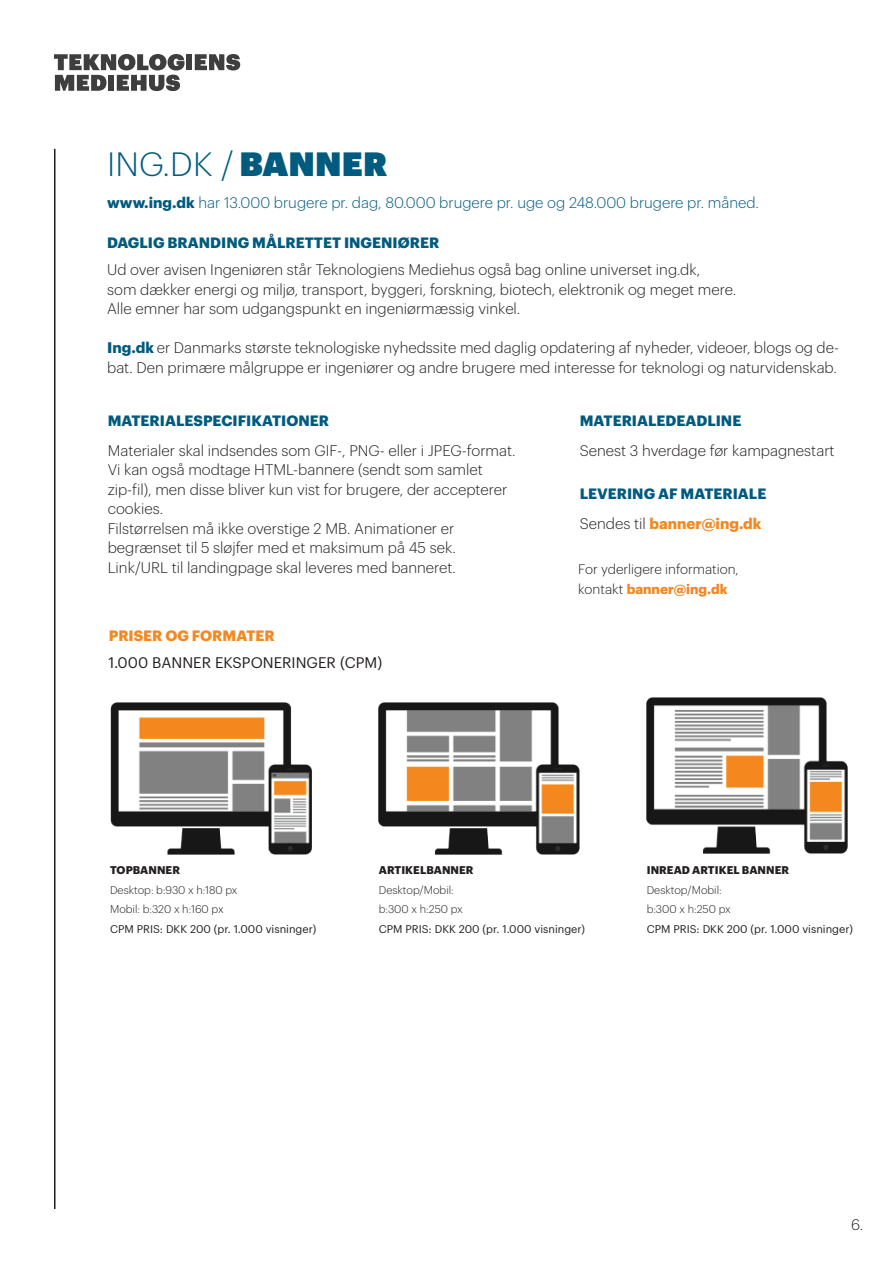
<style>
.page{position:relative;width:893px;height:1263px;background:#fff}
.page>*{position:absolute;margin:0;border:0;box-sizing:border-box;transform-origin:0 0}
.t1{font:300 33px "Graphik";color:#005b7f}
.t2{font:300 15px/19.5px "Graphik";color:#231f20}
.t3{font:300 15px "Graphik";color:#005b7f}
.t4{font:15px "Graphik";color:#231f20}
.t5{font:700 15px "Graphik";color:#f5871f}
.t6{font:700 14.7px "Graphik";color:#005b7f}
.t7{font:700 14.7px "Graphik";color:#f5871f}
.t8{font:300 13.5px/19.5px "Graphik";color:#231f20}
.t9{font:10.95px "Graphik";color:#231f20}
.t10{font:300 10.95px/19.5px "Graphik";color:#231f20}
.t11{font:700 10.95px "Graphik";letter-spacing:.005em;color:#231f20}
.s1{font-family:"Graphik Super";font-weight:400}
.s2{font-weight:700}
.s3{font-weight:700;color:#005b7f}
.s4{font-weight:300;color:#231f20}
.s5{font-weight:700;color:#f58522}
</style>
<div class="page">
<div style="left:186px;top:54px;width:6px;height:16px;background:#3e3e3f"></div>
<svg style="left:195px;top:54px;width:45px;height:16px"></svg>
<svg style="left:54px;top:54px;width:130px;height:37px"></svg>
<hr style="left:54px;top:149px;width:2px;height:1060px;background:#1e1f1d">
<img style="left:111px;top:702px;width:201px;height:153px">
<img style="left:379px;top:702px;width:201px;height:153px">
<img style="left:647px;top:698px;width:200px;height:155px">
<h1 class="t1" style="left:107px;top:140px;width:281px">ING.DK / <span class="s1">BANNER</span></h1>
<p class="t3" style="left:107px;top:192px;width:653px"><span class="s2">www.ing.dk</span> har 13.000 brugere pr. dag, 80.000 brugere pr. uge og 248.000 brugere pr. måned.</p>
<p class="t6" style="left:107px;top:232px;width:334px">DAGLIG BRANDING MÅLRETTET INGENIØRER</p>
<p class="t2" style="left:107px;top:259px;width:631px">Ud over avisen Ingeniøren står Teknologiens Mediehus også bag online universet ing.dk,<br>som dækker energi og miljø, transport, byggeri, forskning, biotech, elektronik og meget mere.<br>Alle emner har som udgangspunkt en ingeniørmæssig vinkel.</p>
<p class="t2" style="left:107px;top:337px;width:733px"><span class="s3">Ing.dk</span> er Danmarks største teknologiske nyhedssite med daglig opdatering af nyheder, videoer, blogs og de&shy;bat. Den primære målgruppe er ingeniører og andre brugere med interesse for teknologi og naturvidenskab.</p>
<p class="t6" style="left:108px;top:409px;width:223px">MATERIALESPECIFIKATIONER</p>
<p class="t2" style="left:108px;top:439px;width:409px">Materialer skal indsendes som GIF-, PNG- eller i JPEG-format.<br>Vi kan også modtage HTML-bannere (sendt som samlet zip-fil), men disse bliver kun vist for brugere, der accepterer cookies.<br>Filstørrelsen må ikke overstige 2 MB. Animationer er begrænset til 5 sløjfer med et maksimum på 45 sek.<br>Link/URL til landingpage skal leveres med banneret.</p>
<p class="t7" style="left:109px;top:624px;width:167px">PRISER OG FORMATER</p>
<p class="t4" style="left:108px;top:651px;width:275px">1.000 BANNER EKSPONERINGER (CPM)</p>
<p class="t6" style="left:580px;top:409px;width:163px">MATERIALEDEADLINE</p>
<p class="t2" style="left:580px;top:439px;width:256px">Senest 3 hverdage før kampagnestart</p>
<p class="t6" style="left:580px;top:482px;width:188px">LEVERING AF MATERIALE</p>
<p class="t5" style="left:580px;top:512px;width:183px"><span class="s4">Sendes til</span> banner@ing.dk</p>
<p class="t8" style="left:578px;top:558px;width:162px">For yderligere information, kontakt <span class="s5">banner@ing.dk</span></p>
<p class="t11" style="left:110px;top:862px;width:71px">TOPBANNER</p>
<p class="t10" style="left:110px;top:879px;width:129px">Desktop: b:930 x h:180 px<br>Mobil: b:320 x h:160 px</p>
<p class="t9" style="left:110px;top:920px;width:208px">CPM PRIS: DKK 200 (pr. 1.000 visninger)</p>
<p class="t11" style="left:379px;top:862px;width:96px">ARTIKELBANNER</p>
<p class="t10" style="left:379px;top:879px;width:86px">Desktop/Mobil: b:300 x h:250 px</p>
<p class="t9" style="left:379px;top:920px;width:208px">CPM PRIS: DKK 200 (pr. 1.000 visninger)</p>
<p class="t11" style="left:647px;top:862px;width:144px">INREAD ARTIKEL BANNER</p>
<p class="t10" style="left:647px;top:879px;width:86px">Desktop/Mobil: b:300 x h:250 px</p>
<p class="t9" style="left:647px;top:920px;width:208px">CPM PRIS: DKK 200 (pr. 1.000 visninger)</p>
<p class="t2" style="left:851px;top:1214px;width:14px">6.</p>
</div>
